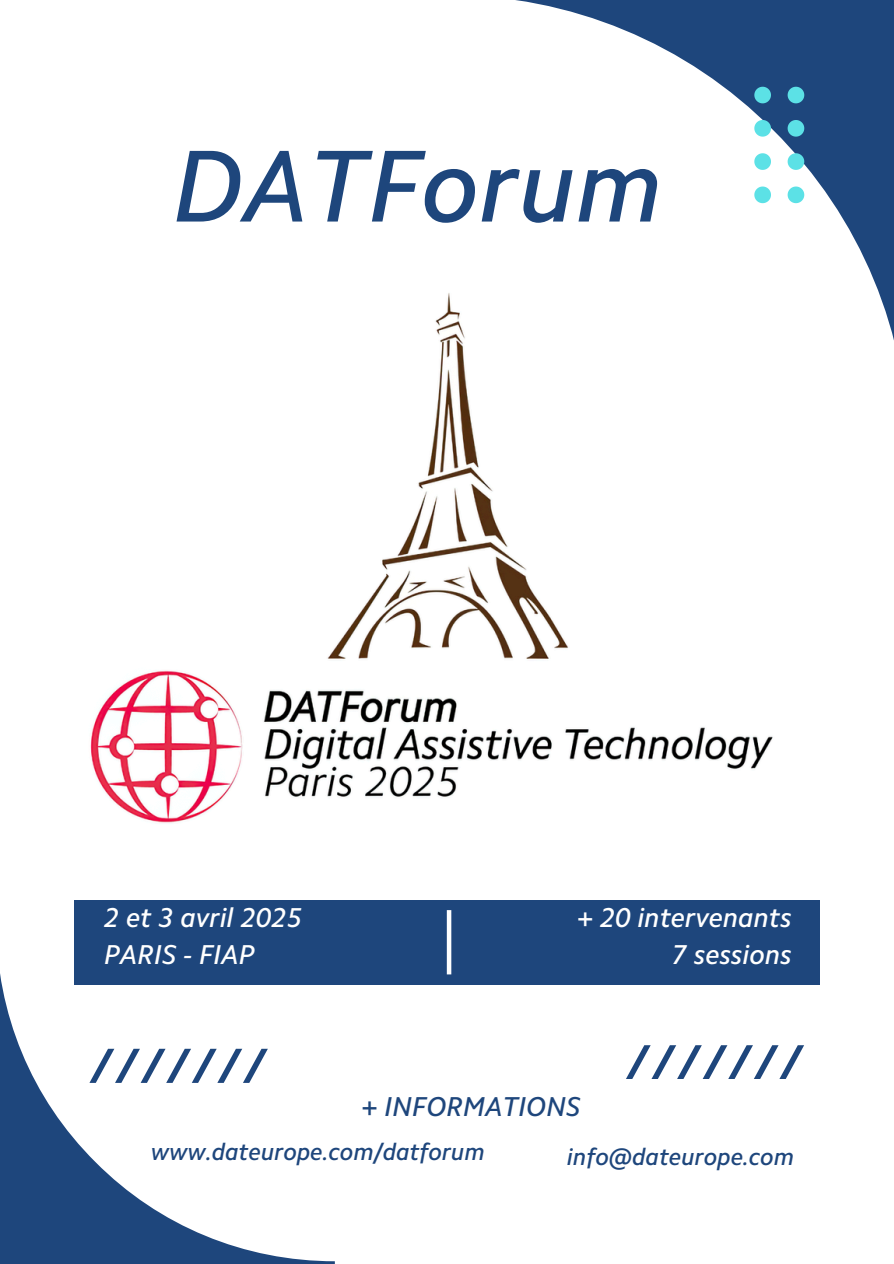
<style>
.page{position:relative;width:894px;height:1264px;background:#fff}
.page>*{position:absolute;margin:0;border:0;box-sizing:border-box;transform-origin:0 0}
.t1{font:italic 500 102.6px "Camphor Pro";color:#1e467c}
.t2{font:italic 500 27.45px "Camphor Pro";color:#fff}
.t3{font:italic 500 27.45px "Camphor Pro";color:#1e467c}
.t4{font:italic 500 24px "Camphor Pro";color:#1e467c}
</style>
<div class="page">
<svg style="left:515px;top:0;width:378px;height:336px"></svg>
<svg style="left:0;top:973px;width:335px;height:290px"></svg>
<div style="left:74px;top:900px;width:745px;height:84px;background:#1e467c"></div>
<div style="left:446px;top:910px;width:5px;height:64px;background:#fff"></div>
<svg style="left:754px;top:87px;width:16px;height:16px"></svg>
<svg style="left:754px;top:120px;width:16px;height:17px"></svg>
<svg style="left:754px;top:153px;width:16px;height:17px"></svg>
<svg style="left:754px;top:186px;width:16px;height:17px"></svg>
<svg style="left:787px;top:87px;width:16px;height:16px"></svg>
<svg style="left:787px;top:120px;width:16px;height:17px"></svg>
<svg style="left:787px;top:153px;width:16px;height:17px"></svg>
<svg style="left:787px;top:186px;width:16px;height:17px"></svg>
<svg style="left:89px;top:1048px;width:179px;height:34px"></svg>
<svg style="left:626px;top:1045px;width:177px;height:33px"></svg>
<img style="left:90px;top:282px;width:729px;height:541px">
<p class="t1" style="left:171px;top:146px;width:492px">DATForum</p>
<p class="t2" style="left:104px;top:906px;width:200px">2 et 3 avril 2025</p>
<h1 class="t2" style="left:577px;top:906px;width:216px">+ 20 intervenants</h1>
<h2 class="t2" style="left:104px;top:943px;width:152px">PARIS - FIAP</h2>
<p class="t2" style="left:671px;top:943px;width:121px">7 sessions</p>
<h3 class="t3" style="left:362px;top:1095px;width:220px">+ INFORMATIONS</h3>
<p class="t4" style="left:151px;top:1142px;width:335px">www.dateurope.com/datforum</p>
<h3 class="t4" style="left:566px;top:1147px;width:228px">info@dateurope.com</h3>
</div>
